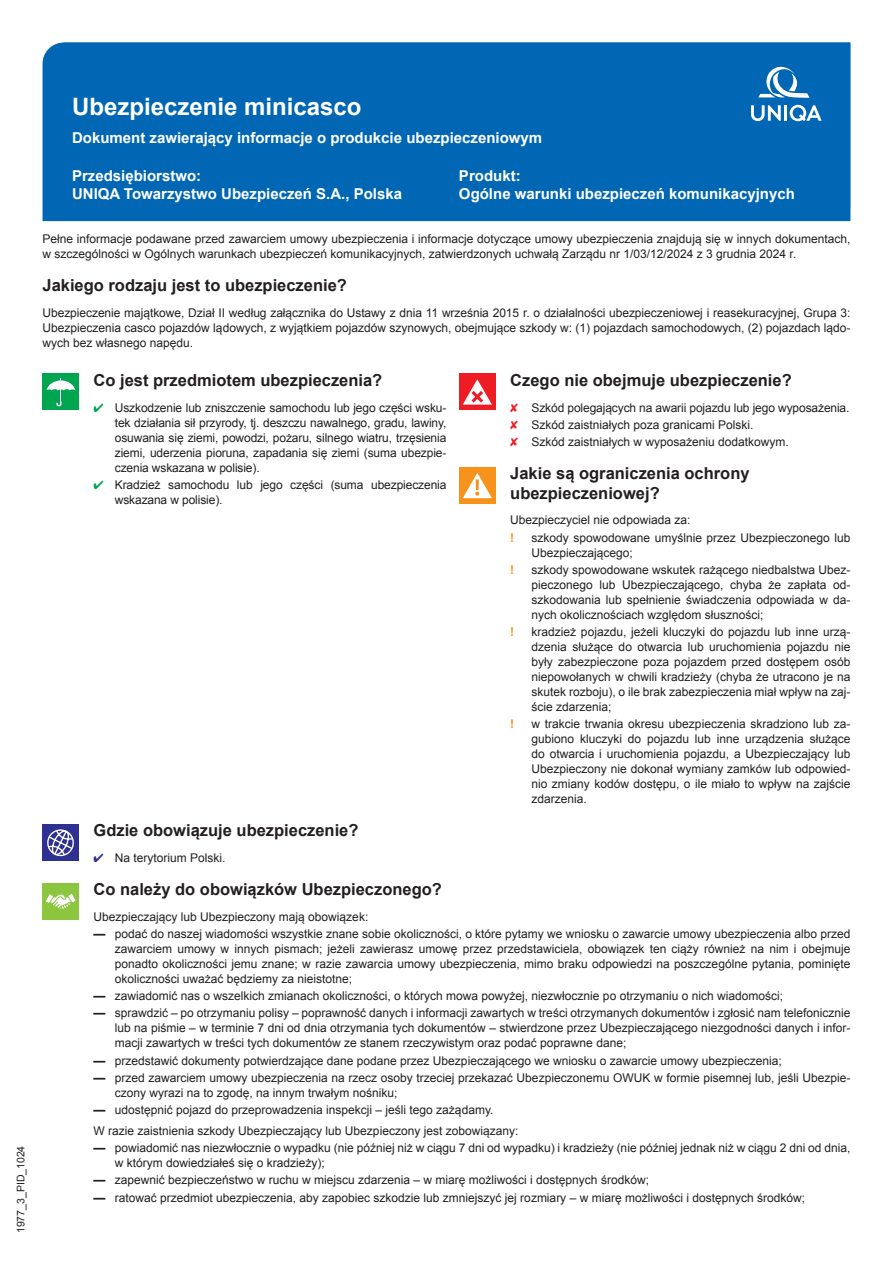
<style>
.page{position:relative;width:893px;height:1263px;background:#fff}
.page>*{position:absolute;margin:0;border:0;box-sizing:border-box;transform-origin:0 0}
.t1{font:700 24px "Arial";color:#fff}
.t2{font:700 16.5px/19.5px "Arial";color:#231f20}
.t3{font:700 15px/18px "Arial";color:#fff}
.t4{font:12px/15px "Arial";color:#231f20}
.t5{font:700 12px "Arial";color:#f7931d}
.t6{font:10.5px "Arial";color:#231f20}
.s1{color:#00a54f}
.s2{color:#ee1d23}
.s3{color:#2e3092}
.s4{font-weight:700}
</style>
<div class="page">
<div style="left:43px;top:374px;width:36px;height:36px;background:#00a54f"></div>
<svg style="left:47px;top:378px;width:28px;height:28px"></svg>
<div style="left:459px;top:374px;width:36px;height:36px;background:#ee1d23"></div>
<svg style="left:463px;top:379px;width:29px;height:26px"></svg>
<div style="left:459px;top:467px;width:36px;height:37px;background:#f7931d"></div>
<svg style="left:463px;top:473px;width:29px;height:25px"></svg>
<div style="left:43px;top:824px;width:36px;height:36px;background:#2e3092"></div>
<svg style="left:47px;top:829px;width:27px;height:28px"></svg>
<div style="left:43px;top:883px;width:36px;height:36px;background:#8bc63e"></div>
<svg style="left:46px;top:894px;width:30px;height:15px"></svg>
<div style="left:43px;top:43px;width:807px;height:178px;background:#0166b3"></div>
<div style="left:64px;top:43px;width:786px;height:165px;background:#0166b3"></div>
<div style="left:744px;top:51px;width:85px;height:85px;background:#0166b3"></div>
<svg style="left:751px;top:105px;width:30px;height:16px"></svg>
<hr style="left:784px;top:105px;width:3px;height:16px;background:#fff">
<svg style="left:790px;top:105px;width:32px;height:16px"></svg>
<svg style="left:758px;top:66px;width:51px;height:32px"></svg>
<p class="t6" style="left:14px;top:1233px;width:89px;rotate:-90deg">1977_3_PID_1024</p>
<h1 class="t1" style="left:72px;top:91px;width:291px">Ubezpieczenie minicasco</h1>
<p class="t3" style="left:72px;top:129px;width:472px">Dokument zawierający informacje o produkcie ubezpieczeniowym</p>
<p class="t3" style="left:72px;top:167px;width:332px">Przedsiębiorstwo:<br>UNIQA Towarzystwo Ubezpieczeń S.A., Polska</p>
<p class="t3" style="left:459px;top:167px;width:337px">Produkt:<br>Ogólne warunki ubezpieczeń komunikacyjnych</p>
<p class="t4" style="left:43px;top:231px;width:809px">Pełne informacje podawane przed zawarciem umowy ubezpieczenia i informacje dotyczące umowy ubezpieczenia znajdują się w innych dokumentach, w szczególności w Ogólnych warunkach ubezpieczeń komunikacyjnych, zatwierdzonych uchwałą Zarządu nr 1/03/12/2024 z 3 grudnia 2024 r.</p>
<h2 class="t2" style="left:43px;top:276px;width:306px">Jakiego rodzaju jest to ubezpieczenie?</h2>
<p class="t4" style="left:43px;top:305px;width:809px;text-align:justify">Ubezpieczenie majątkowe, Dział II według załącznika do Ustawy z dnia 11 września 2015 r. o działalności ubezpieczeniowej i reasekuracyjnej, Grupa 3:<br>Ubezpieczenia casco pojazdów lądowych, z wyjątkiem pojazdów szynowych, obejmujące szkody w: (1) pojazdach samochodowych, (2) pojazdach lądo&shy;wych bez własnego napędu.</p>
<h2 class="t2" style="left:94px;top:371px;width:290px">Co jest przedmiotem ubezpieczenia?</h2>
<h2 class="t2" style="left:510px;top:371px;width:283px">Czego nie obejmuje ubezpieczenie?</h2>
<p class="t4" style="left:115px;top:400px;width:333px;text-align:justify;text-indent:-21px"><span class="s1">✔</span> Uszkodzenie lub zniszczenie samochodu lub jego części wsku&shy;tek działania sił przyrody, tj. deszczu nawalnego, gradu, lawiny, osuwania się ziemi, powodzi, pożaru, silnego wiatru, trzęsienia ziemi, uderzenia pioruna, zapadania się ziemi (suma ubezpie&shy;czenia wskazana w polisie).</p>
<p class="t4" style="left:115px;top:477px;width:333px;text-indent:-21px"><span class="s1">✔</span> Kradzież samochodu lub jego części (suma ubezpieczenia wskazana w polisie).</p>
<p class="t4" style="left:510px;top:399px;width:341px;line-height:17.1px"><span class="s2">✘</span> Szkód polegających na awarii pojazdu lub jego wyposażenia. <span class="s2">✘</span> Szkód zaistniałych poza granicami Polski.<br><span class="s2">✘</span> Szkód zaistniałych w wyposażeniu dodatkowym.</p>
<h2 class="t2" style="left:510px;top:464px;width:241px">Jakie są ograniczenia ochrony ubezpieczeniowej?</h2>
<p class="t4" style="left:510px;top:513px;width:182px">Ubezpieczyciel nie odpowiada za:</p>
<p class="t5" style="left:510px;top:529px;width:5px">!</p>
<p class="t4" style="left:531px;top:530px;width:320px">szkody spowodowane umyślnie przez Ubezpieczonego lub<br>Ubezpieczającego;</p>
<p class="t5" style="left:510px;top:562px;width:5px">!</p>
<p class="t4" style="left:531px;top:562px;width:320px;text-align:justify">szkody spowodowane wskutek rażącego niedbalstwa Ubez&shy;pieczonego lub Ubezpieczającego, chyba że zapłata od&shy;szkodowania lub spełnienie świadczenia odpowiada w da&shy;nych okolicznościach względom słuszności;</p>
<p class="t5" style="left:510px;top:624px;width:5px">!</p>
<p class="t4" style="left:531px;top:624px;width:320px;text-align:justify">kradzież pojazdu, jeżeli kluczyki do pojazdu lub inne urzą&shy;dzenia służące do otwarcia lub uruchomienia pojazdu nie były zabezpieczone poza pojazdem przed dostępem osób niepowołanych w chwili kradzieży (chyba że utracono je na skutek rozboju), o ile brak zabezpieczenia miał wpływ na zaj&shy;ście zdarzenia;</p>
<p class="t5" style="left:510px;top:716px;width:5px">!</p>
<p class="t4" style="left:531px;top:716px;width:320px;text-align:justify">w trakcie trwania okresu ubezpieczenia skradziono lub za&shy;gubiono kluczyki do pojazdu lub inne urządzenia służące do otwarcia i uruchomienia pojazdu, a Ubezpieczający lub Ubezpieczony nie dokonał wymiany zamków lub odpowied&shy;nio zmiany kodów dostępu, o ile miało to wpływ na zajście zdarzenia.</p>
<h2 class="t2" style="left:94px;top:821px;width:266px">Gdzie obowiązuje ubezpieczenie?</h2>
<p class="t4" style="left:94px;top:850px;width:133px"><span class="s3">✔</span> Na terytorium Polski.</p>
<h2 class="t2" style="left:94px;top:880px;width:350px">Co należy do obowiązków Ubezpieczonego?</h2>
<p class="t4" style="left:94px;top:909px;width:276px">Ubezpieczający lub Ubezpieczony mają obowiązek:</p>
<p class="t4" style="left:115px;top:926px;width:737px;text-align:justify;text-indent:-21px"><span class="s4">—</span> podać do naszej wiadomości wszystkie znane sobie okoliczności, o które pytamy we wniosku o zawarcie umowy ubezpieczenia albo przed zawarciem umowy w innych pismach; jeżeli zawierasz umowę przez przedstawiciela, obowiązek ten ciąży również na nim i obejmuje ponadto okoliczności jemu znane; w razie zawarcia umowy ubezpieczenia, mimo braku odpowiedzi na poszczególne pytania, pominięte okoliczności uważać będziemy za nieistotne;</p>
<p class="t4" style="left:94px;top:989px;width:691px"><span class="s4">—</span> zawiadomić nas o wszelkich zmianach okoliczności, o których mowa powyżej, niezwłocznie po otrzymaniu o nich wiadomości;</p>
<p class="t4" style="left:115px;top:1006px;width:737px;text-align:justify;text-indent:-21px"><span class="s4">—</span> sprawdzić – po otrzymaniu polisy – poprawność danych i informacji zawartych w treści otrzymanych dokumentów i zgłosić nam telefonicznie lub na piśmie – w terminie 7 dni od dnia otrzymania tych dokumentów – stwierdzone przez Ubezpieczającego niezgodności danych i infor&shy;macji zawartych w treści tych dokumentów ze stanem rzeczywistym oraz podać poprawne dane;</p>
<p class="t4" style="left:94px;top:1053px;width:690px"><span class="s4">—</span> przedstawić dokumenty potwierdzające dane podane przez Ubezpieczającego we wniosku o zawarcie umowy ubezpieczenia;</p>
<p class="t4" style="left:115px;top:1070px;width:737px;text-indent:-21px"><span class="s4">—</span> przed zawarciem umowy ubezpieczenia na rzecz osoby trzeciej przekazać Ubezpieczonemu OWUK w formie pisemnej lub, jeśli Ubezpie&shy;czony wyrazi na to zgodę, na innym trwałym nośniku;</p>
<p class="t4" style="left:94px;top:1099px;width:426px;line-height:21.5px"><span class="s4">—</span> udostępnić pojazd do przeprowadzenia inspekcji – jeśli tego zażądamy.<br>W razie zaistnienia szkody Ubezpieczający lub Ubezpieczony jest zobowiązany:</p>
<p class="t4" style="left:115px;top:1141px;width:737px;text-indent:-21px"><span class="s4">—</span> powiadomić nas niezwłocznie o wypadku (nie później niż w ciągu 7 dni od wypadku) i kradzieży (nie później jednak niż w ciągu 2 dni od dnia, w którym dowiedziałeś się o kradzieży);</p>
<p class="t4" style="left:94px;top:1173px;width:557px"><span class="s4">—</span> zapewnić bezpieczeństwo w ruchu w miejscu zdarzenia – w miarę możliwości i dostępnych środków;</p>
<p class="t4" style="left:94px;top:1190px;width:713px"><span class="s4">—</span> ratować przedmiot ubezpieczenia, aby zapobiec szkodzie lub zmniejszyć jej rozmiary – w miarę możliwości i dostępnych środków;</p>
</div>
